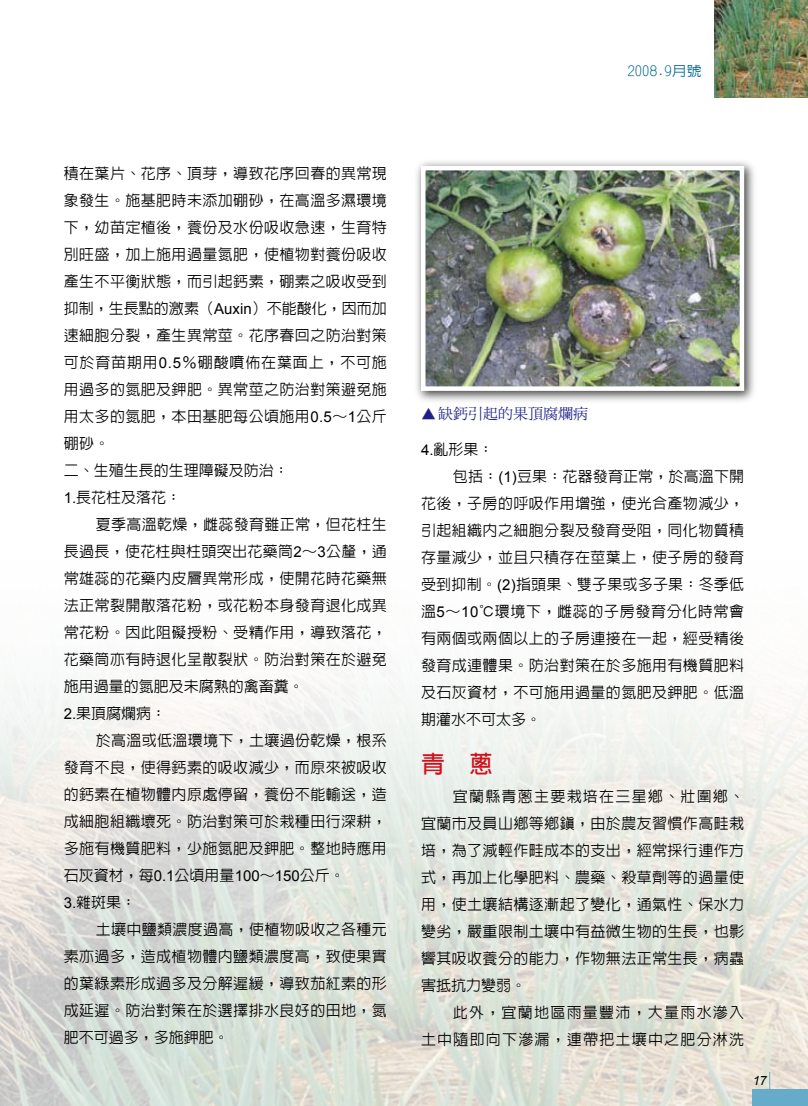
<style>
.page{position:relative;width:808px;height:1106px;background:#fff}
.page>*{position:absolute;margin:0;border:0;box-sizing:border-box;transform-origin:0 0}
.t1{font:700 24px "Lin Gothic";color:#d0111b}
.t2{font:500 15px/27px "Lin Gothic";letter-spacing:.025em;color:#000}
.t3{font:500 15px/27px "Lin Gothic";letter-spacing:.08em;color:#000;text-align:right}
.t4{font:15px "DF Ming Std W5";color:#1d2088}
.t5{font:500 15px "Lin Gothic";color:#000}
.t6{font:500 13.5px "Lin Gothic";color:#006795;scale:1.1 1}
.t7{font:italic 12.75px "Arial";color:#000}
.s1{font-family:"Arial";font-weight:400}
.s2{font-family:"DF Yuan Std W3"}
</style>
<div class="page">
<img style="left:0;top:673px;width:808px;height:433px">
<div style="left:414px;top:159px;width:343px;height:246px;background:#000;opacity:.75"></div>
<img style="left:426px;top:171px;width:313px;height:215px">
<div style="left:421px;top:166px;width:323px;height:225px;border:4px solid #fff"></div>
<div style="left:753px;top:1089px;width:55px;height:17px;background:#67abca"></div>
<hr style="left:769px;top:1071px;width:1px;height:35px;background:#67abca">
<img style="left:714px;top:0;width:94px;height:98px">
<p class="t6" style="left:627px;top:64px;width:69px">2008.9月號</p>
<p class="t2" style="left:64px;top:160px;width:325px">積在葉片、花序、頂芽，導致花序回春的異常現象發生。施基肥時未添加硼砂，在高溫多濕環境下，幼苗定植後，養份及水份吸收急速，生育特別旺盛，加上施用過量氮肥，使植物對養份吸收產生不平衡狀態，而引起鈣素，硼素之吸收受到抑制，生長點的激素（<span class="s1">Auxin</span>）不能酸化，因而加速細胞分裂，產生異常莖。花序春回之防治對策可於育苗期用<span class="s1">0.5</span>％硼酸噴佈在葉面上，不可施用過多的氮肥及鉀肥。異常莖之防治對策避免施用太多的氮肥，本田基肥每公頃施用<span class="s1">0.5</span>～<span class="s1">1</span>公斤硼砂。<br>二、生殖生長的生理障礙及防治：<br><span class="s1">1.</span>長花柱及落花：</p>
<p class="t2" style="left:64px;top:511px;width:325px;text-indent:32px">夏季高溫乾燥，雌蕊發育雖正常，但花柱生長過長，使花柱與柱頭突出花藥筒<span class="s1">2</span>～<span class="s1">3</span>公釐，通常雄蕊的花藥內皮層異常形成，使開花時花藥無法正常裂開散落花粉，或花粉本身發育退化成異常花粉。因此阻礙授粉、受精作用，導致落花，花藥筒亦有時退化呈散裂狀。防治對策在於避免施用過量的氮肥及未腐熟的禽畜糞。<br><span class="s1">2.</span>果頂腐爛病：</p>
<p class="t2" style="left:64px;top:727px;width:325px;text-indent:32px">於高溫或低溫環境下，土壤過份乾燥，根系發育不良，使得鈣素的吸收減少，而原來被吸收的鈣素在植物體內原處停留，養份不能輸送，造成細胞組織壞死。防治對策可於栽種田行深耕，多施有機質肥料，少施氮肥及鉀肥。整地時應用石灰資材，每<span class="s1">0.1</span>公頃用量<span class="s1">100</span>～<span class="s1">150</span>公斤。<br><span class="s1">3.</span>雜斑果：</p>
<p class="t2" style="left:64px;top:916px;width:325px;text-align:justify;text-indent:32px">土壤中鹽類濃度過高，使植物吸收之各種元素亦過多，造成植物體內鹽類濃度高，致使果實的葉綠素形成過多及分解遲緩，導致茄紅素的形成延遲。防治對策在於選擇排水良好的田地，氮肥不可過多，多施鉀肥。</p>
<p class="t4" style="left:421px;top:405px;width:169px"><span class="s2">▲</span>缺鈣引起的果頂腐爛病</p>
<p class="t2" style="left:421px;top:436px;width:74px"><span class="s1">4.</span>亂形果：</p>
<p class="t2" style="left:453px;top:463px;width:293px">包括：<span class="s1">(1)</span>豆果：花器發育正常，於高溫下開</p>
<p class="t2" style="left:421px;top:490px;width:325px">花後，子房的呼吸作用增強，使光合產物減少，</p>
<p class="t2" style="left:421px;top:517px;width:325px">引起組織內之細胞分裂及發育受阻，同化物質積</p>
<p class="t2" style="left:421px;top:544px;width:325px">存量減少，並且只積存在莖葉上，使子房的發育</p>
<p class="t2" style="left:421px;top:571px;width:325px">受到抑制。<span class="s1">(2)</span>指頭果、雙子果或多子果：冬季低</p>
<p class="t2" style="left:421px;top:598px;width:325px">溫<span class="s1">5</span>～<span class="s1">10</span>℃環境下，雌蕊的子房發育分化時常會</p>
<p class="t2" style="left:421px;top:625px;width:325px">有兩個或兩個以上的子房連接在一起，經受精後</p>
<p class="t2" style="left:421px;top:652px;width:325px">發育成連體果。防治對策在於多施用有機質肥料</p>
<p class="t2" style="left:421px;top:679px;width:325px">及石灰資材，不可施用過量的氮肥及鉀肥。低溫</p>
<p class="t5" style="left:421px;top:711px;width:121px">期灌水不可太多。</p>
<h1 class="t1" style="left:421px;top:752px;width:73px">青　蔥</h1>
<p class="t2" style="left:421px;top:783px;width:325px;text-align:justify;text-indent:32px">宜蘭縣青蔥主要栽培在三星鄉、壯圍鄉、宜蘭市及員山鄉等鄉鎮，由於農友習慣作高畦栽培，為了減輕作畦成本的支出，經常採行連作方式，再加上化學肥料、農藥、殺草劑等的過量使用，使土壤結構逐漸起了變化，通氣性、保水力變劣，嚴重限制土壤中有益微生物的生長，也影響其吸收養分的能力，作物無法正常生長，病蟲害抵抗力變弱。</p>
<p class="t3" style="left:421px;top:999px;width:325px">此外，宜蘭地區雨量豐沛，大量雨水滲入<br>土中隨即向下滲漏，連帶把土壤中之肥分淋洗</p>
<p class="t7" style="left:753px;top:1073px;width:8px">17</p>
</div>
